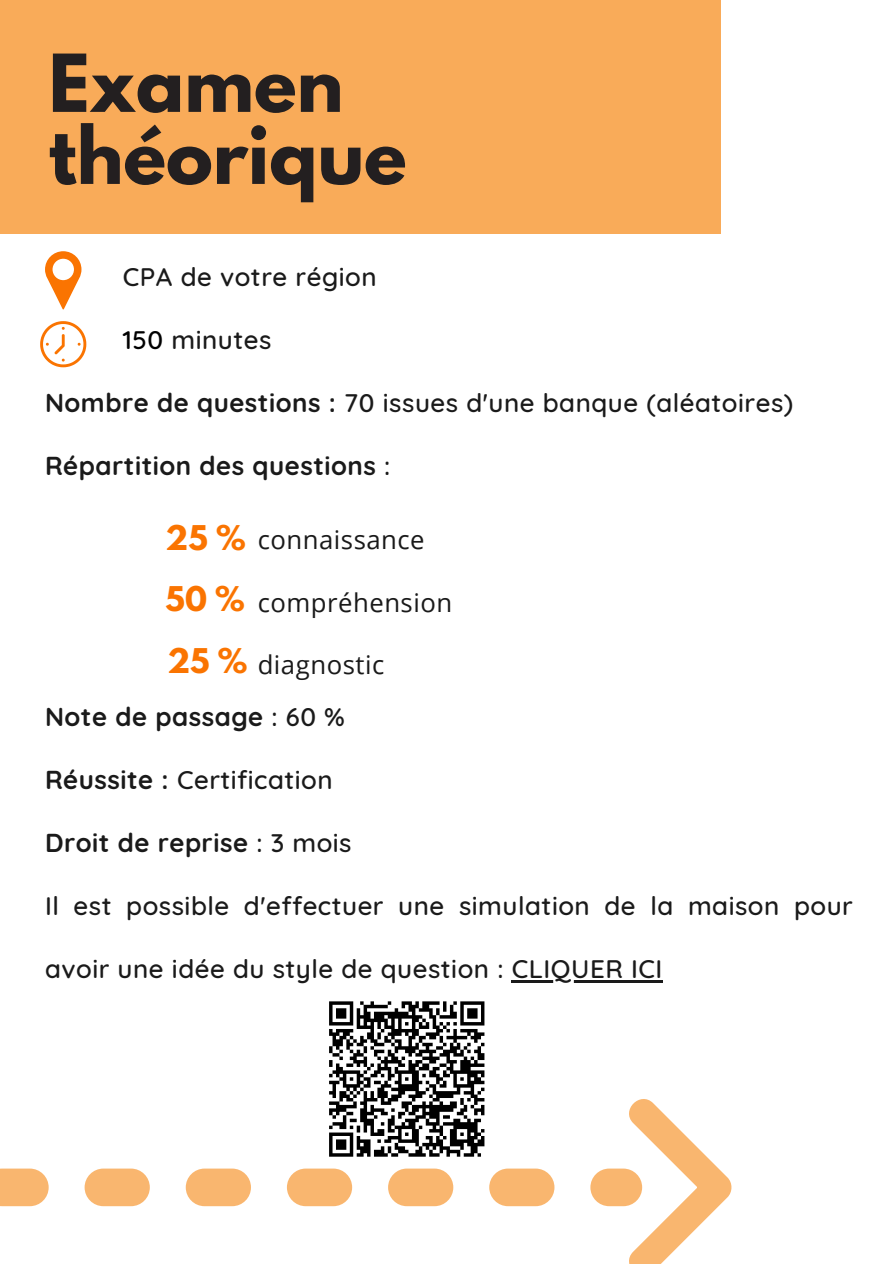
<style>
.page{position:relative;width:894px;height:1264px;background:#fff}
.page>*{position:absolute;margin:0;border:0;box-sizing:border-box;transform-origin:0 0}
.t1{font:700 70.65px/72px "League Spartan";color:#231f20}
.t2{font:700 30.15px "League Spartan";color:#fa7401}
.t3{font:500 25.95px "Quicksand";letter-spacing:.02em;color:#1a1a1a}
.t4{font:700 25.95px "Quicksand";letter-spacing:.02em;color:#1a1a1a}
.t5{font:25.65px "Open Sans";letter-spacing:.02em;color:#1a1a1a}
.s1{color:#000}
.s2{font-weight:700}
.s3{font-weight:500}
</style>
<div class="page">
<div style="left:590px;top:1168px;width:52px;height:38px;background:#f9b66f;border-radius:19px"></div>
<svg style="left:0;top:1168px;width:554px;height:38px"></svg>
<svg style="left:620px;top:1099px;width:112px;height:164px"></svg>
<div style="left:0;top:0;width:720px;height:233px;background:#f9ab59"></div>
<svg style="left:329px;top:1001px;width:155px;height:155px"></svg>
<hr style="left:511px;top:980px;width:151px;height:2px;background:#1a1a1a">
<svg style="left:45px;top:251px;width:36px;height:58px"></svg>
<svg style="left:40px;top:321px;width:46px;height:46px"></svg>
<p class="t1" style="left:49px;top:56px;width:359px">Examen théorique</p>
<h1 class="t3" style="left:123px;top:260px;width:255px">CPA de votre région</h1>
<h1 class="t3" style="left:123px;top:323px;width:150px"><span class="s1">150</span> minutes</h1>
<h1 class="t3" style="left:45px;top:386px;width:749px"><span class="s2">Nombre de questions :</span> 70 issues d'une banque (aléatoires)</h1>
<h1 class="t4" style="left:45px;top:449px;width:347px">Répartition des questions <span class="s3">:</span></h1>
<p class="t2" style="left:166px;top:522px;width:81px">25 %</p>
<h2 class="t2" style="left:166px;top:584px;width:81px">50 %</h2>
<h2 class="t2" style="left:167px;top:645px;width:81px">25 %</h2>
<h3 class="t5" style="left:257px;top:522px;width:168px">connaissance</h3>
<p class="t5" style="left:257px;top:584px;width:196px">compréhension</p>
<p class="t5" style="left:257px;top:646px;width:128px">diagnostic</p>
<p class="t4" style="left:45px;top:700px;width:301px">Note de passage <span class="s3">: 60 %</span></p>
<p class="t3" style="left:45px;top:763px;width:289px"><span class="s2">Réussite :</span> Certification</p>
<p class="t4" style="left:45px;top:826px;width:308px">Droit de reprise <span class="s3">: 3 mois</span></p>
<p class="t3" style="left:45px;top:889px;width:809px">Il est possible d'effectuer une simulation de la maison pour</p>
<p class="t3" style="left:45px;top:951px;width:618px">avoir une idée du style de question : CLIQUER ICI</p>
</div>
